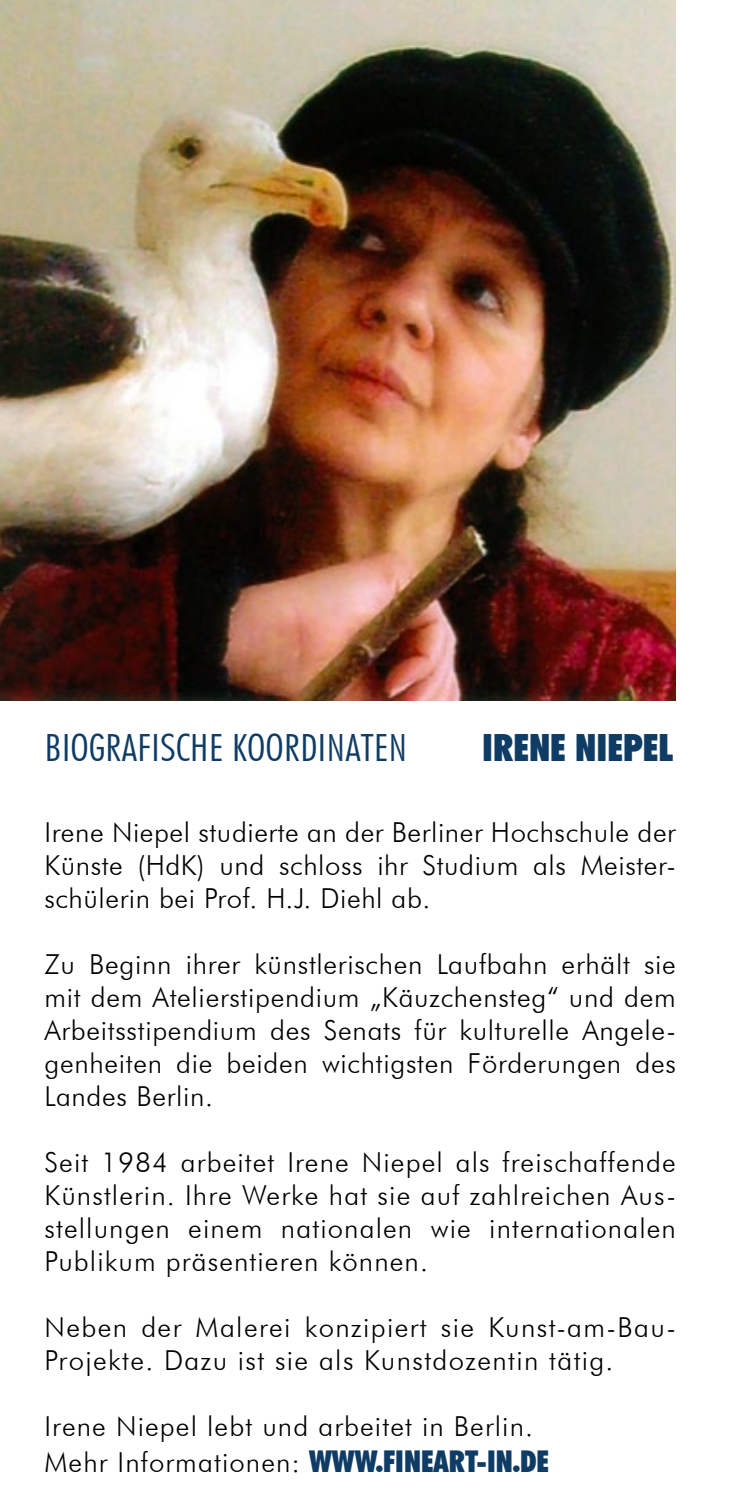
<style>
.page{position:relative;width:745px;height:1489px;background:#fff}
.page>*{position:absolute;margin:0;border:0;box-sizing:border-box;transform-origin:0 0}
.t1{font:300 condensed 37.5px "Futura BT";color:#0f3c65;scale:1.14 1}
.t2{font:900 condensed 37.5px "Futura BT";color:#0f3c65}
.t3{font:300 27.5px/33px "Futura BT";letter-spacing:.04em;color:#000;text-align:justify}
.s1{font-weight:900;font-stretch:condensed;font-size:30px;color:#0f3c65}
</style>
<div class="page">
<img style="left:0;top:0;width:675px;height:701px">
<h1 class="t1" style="left:44px;top:724px;width:319px">BIOGRAFISCHE KOORDINATEN</h1>
<h1 class="t2" style="left:482px;top:724px;width:193px">IRENE NIEPEL</h1>
<p class="t3" style="left:44px;top:815px;width:632px">Irene Niepel studierte an der Berliner Hochschule der Künste (HdK) und schloss ihr Studium als Meister&shy;schülerin bei Prof. H.J. Diehl ab.</p>
<p class="t3" style="left:44px;top:947px;width:632px">Zu Beginn ihrer künstlerischen Laufbahn erhält sie mit dem Atelierstipendium „Käuzchensteg“ und dem Arbeitsstipendium des Senats für kulturelle Angele&shy;genheiten die beiden wichtigsten Förderungen des Landes Berlin.</p>
<p class="t3" style="left:44px;top:1145px;width:632px">Seit 1984 arbeitet Irene Niepel als freischaffende Künstlerin. Ihre Werke hat sie auf zahlreichen Aus&shy;stellungen einem nationalen wie internationalen Publikum präsentieren können.</p>
<p class="t3" style="left:44px;top:1310px;width:632px">Neben der Malerei konzipiert sie Kunst-am-Bau-<br>Projekte. Dazu ist sie als Kunstdozentin tätig.</p>
<p class="t3" style="left:44px;top:1408px;width:505px;line-height:36px">Irene Niepel lebt und arbeitet in Berlin.<br>Mehr Informationen: <span class="s1">WWW.FINEART-IN.DE</span></p>
</div>
